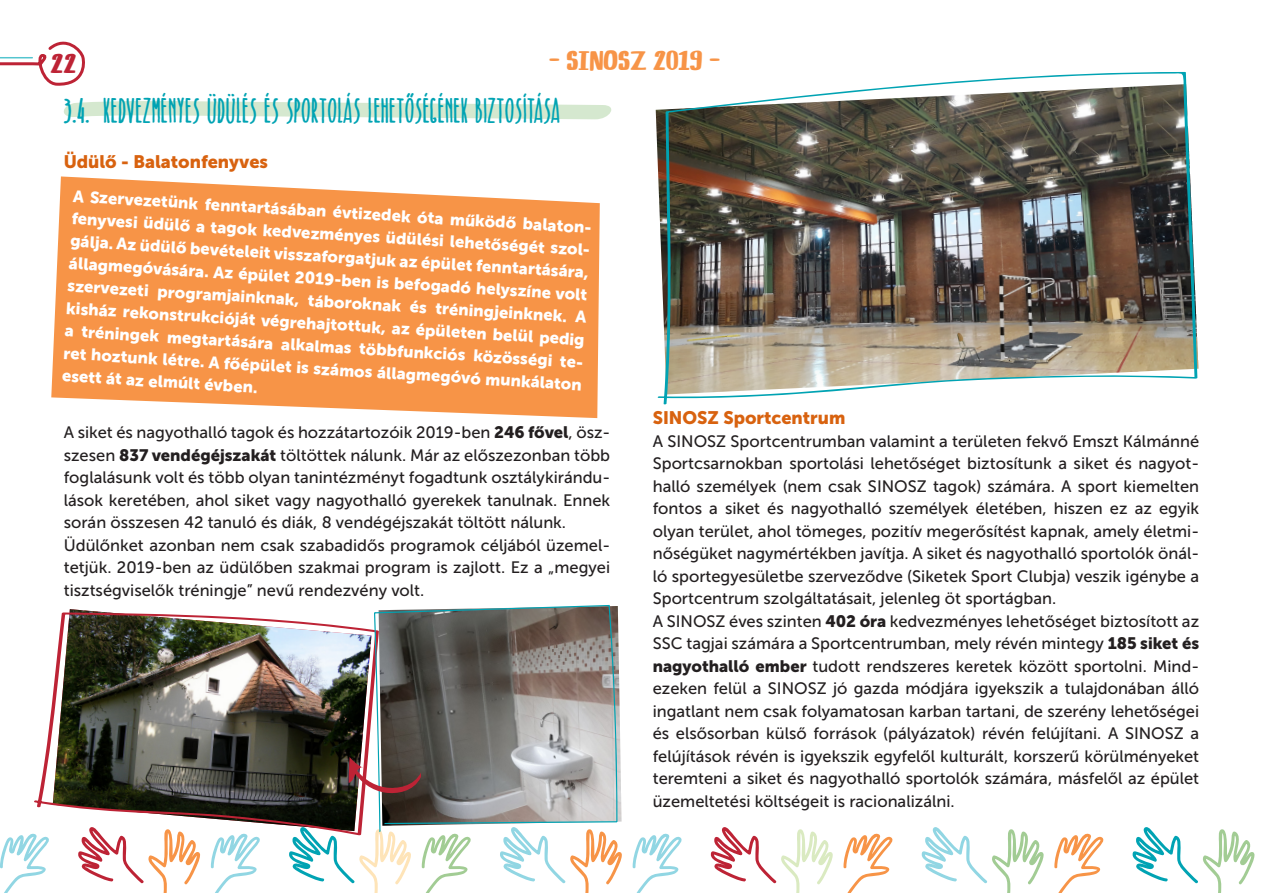
<style>
.page{position:relative;width:1263px;height:893px;background:#fff}
.page>*{position:absolute;margin:0;border:0;box-sizing:border-box;transform-origin:0 0}
.kenyer{font:34.5px "Recipe Daily";color:#00a3b3}
.t1{font:700 27px "Recipe Daily";color:#f79447}
.t2{font:700 27px "Recipe Daily";color:#bd2335}
.kis_cim{font:18px "Museo Sans Cyrl 900";color:#d8620f}
.kenyer-2{font:16.5px/22.5px "Museo Sans 500";color:#231f20;text-align:justify}
.kenyer-3{font:16.5px/22.4px "Museo Sans Cyrl 900";color:#fff}
.s1{font-family:"Museo Sans Cyrl 900"}
</style>
<div class="page">
<svg style="left:0;top:41px;width:85px;height:45px"></svg>
<hr style="left:0;top:57px;width:32px;height:1px;background:#54c5cf">
<svg style="left:1132px;top:827px;width:122px;height:66px"></svg>
<svg style="left:1054px;top:833px;width:50px;height:60px"></svg>
<svg style="left:921px;top:827px;width:123px;height:66px"></svg>
<svg style="left:843px;top:833px;width:50px;height:60px"></svg>
<svg style="left:710px;top:827px;width:123px;height:66px"></svg>
<svg style="left:632px;top:833px;width:50px;height:60px"></svg>
<svg style="left:500px;top:832px;width:122px;height:61px"></svg>
<svg style="left:422px;top:833px;width:49px;height:60px"></svg>
<svg style="left:289px;top:832px;width:122px;height:61px"></svg>
<svg style="left:211px;top:835px;width:49px;height:58px"></svg>
<svg style="left:78px;top:835px;width:122px;height:58px"></svg>
<svg style="left:0;top:833px;width:49px;height:60px"></svg>
<svg style="left:64px;top:101px;width:548px;height:18px"></svg>
<img style="left:33px;top:612px;width:346px;height:223px">
<img style="left:617px;top:606px;width:5px;height:216px">
<svg style="left:374px;top:605px;width:243px;height:227px;background:#83827f"></svg>
<svg style="left:349px;top:757px;width:72px;height:37px"></svg>
<svg style="left:51px;top:176px;width:549px;height:242px;background:#f79f5b"></svg>
<img style="left:657px;top:72px;width:540px;height:333px">
<h2 class="t1" style="left:549px;top:47px;width:172px">_ SINOSZ 2019 _</h2>
<h2 class="t2" style="left:51px;top:49px;width:27px">22</h2>
<p class="kenyer" style="left:64px;top:90px;width:499px">3.4. KEDVEZMÉNYES ÜDÜLÉS ÉS SPORTOLÁS LEHETO˝SÉGÉNEK BIZTOSÍTÁSA</p>
<p class="kis_cim" style="left:64px;top:152px;width:206px">Üdülő - Balatonfenyves</p>
<p class="kenyer-3" style="left:72px;top:187px;width:523px;rotate:3deg">A Szervezetünk fenntartásában évtizedek óta működő balaton&shy;fenyvesi üdülő a tagok kedvezményes üdülési lehetőségét szol&shy;gálja. Az üdülő bevételeit visszaforgatjuk az épület fenntartására, állagmegóvására. Az épület 2019-ben is befogadó helyszíne volt szervezeti programjainknak, táboroknak és tréningjeinknek. A kisház rekonstrukcióját végrehajtottuk, az épületen belül pedig a tréningek megtartására alkalmas többfunkciós közösségi te&shy;ret hoztunk létre. A főépület is számos állagmegóvó munkálaton esett át az elmúlt évben.</p>
<p class="kenyer-2" style="left:64px;top:421px;width:548px">A siket és nagyothalló tagok és hozzátartozóik 2019-ben <span class="s1">246 fővel</span>, ös - szesen <span class="s1">837 vendégéjszakát</span> töltöttek nálunk. Már az előszezonban több foglalásunk volt és több olyan tanintézményt fogadtunk osztálykirándu&shy;lások keretében, ahol siket vagy nagyothalló gyerekek tanulnak. Ennek során összesen 42 tanuló és diák, 8 vendégéjszakát töltött nálunk.</p>
<p class="kenyer-2" style="left:64px;top:534px;width:548px">Üdülőnket azonban nem csak szabadidős programok céljából üzemel&shy;tetjük. 2019-ben az üdülőben szakmai program is zajlott. Ez a „megyei tisztségviselők tréningje” nevű rendezvény volt.</p>
<p class="kis_cim" style="left:653px;top:408px;width:194px">SINOSZ Sportcentrum</p>
<p class="kenyer-2" style="left:653px;top:430px;width:548px">A SINOSZ Sportcentrumban valamint a területen fekvő Emszt Kálmánné Sportcsarnokban sportolási lehetőséget biztosítunk a siket és nagyot&shy;halló személyek (nem csak SINOSZ tagok) számára. A sport kiemelten fontos a siket és nagyothalló személyek életében, hiszen ez az egyik olyan terület, ahol tömeges, pozitív megerősítést kapnak, amely életmi&shy;nőségüket nagymértékben javítja. A siket és nagyothalló sportolók önál&shy;ló sportegyesületbe szerveződve (Siketek Sport Clubja) veszik igénybe a Sportcentrum szolgáltatásait, jelenleg öt sportágban.</p>
<p class="kenyer-2" style="left:653px;top:610px;width:548px">A SINOSZ éves szinten <span class="s1">402 óra</span> kedvezményes lehetőséget biztosított az SSC tagjai számára a Sportcentrumban, mely révén mintegy <span class="s1">185 siket és nagyothalló ember</span> tudott rendszeres keretek között sportolni. Mind&shy;ezeken felül a SINOSZ jó gazda módjára igyekszik a tulajdonában álló ingatlant nem csak folyamatosan karban tartani, de szerény lehetőségei és elsősorban külső források (pályázatok) révén felújítani. A SINOSZ a felújítások révén is igyekszik egyfelől kulturált, korszerű körülményeket teremteni a siket és nagyothalló sportolók számára, másfelől az épület üzemeltetési költségeit is racionalizálni.</p>
</div>
